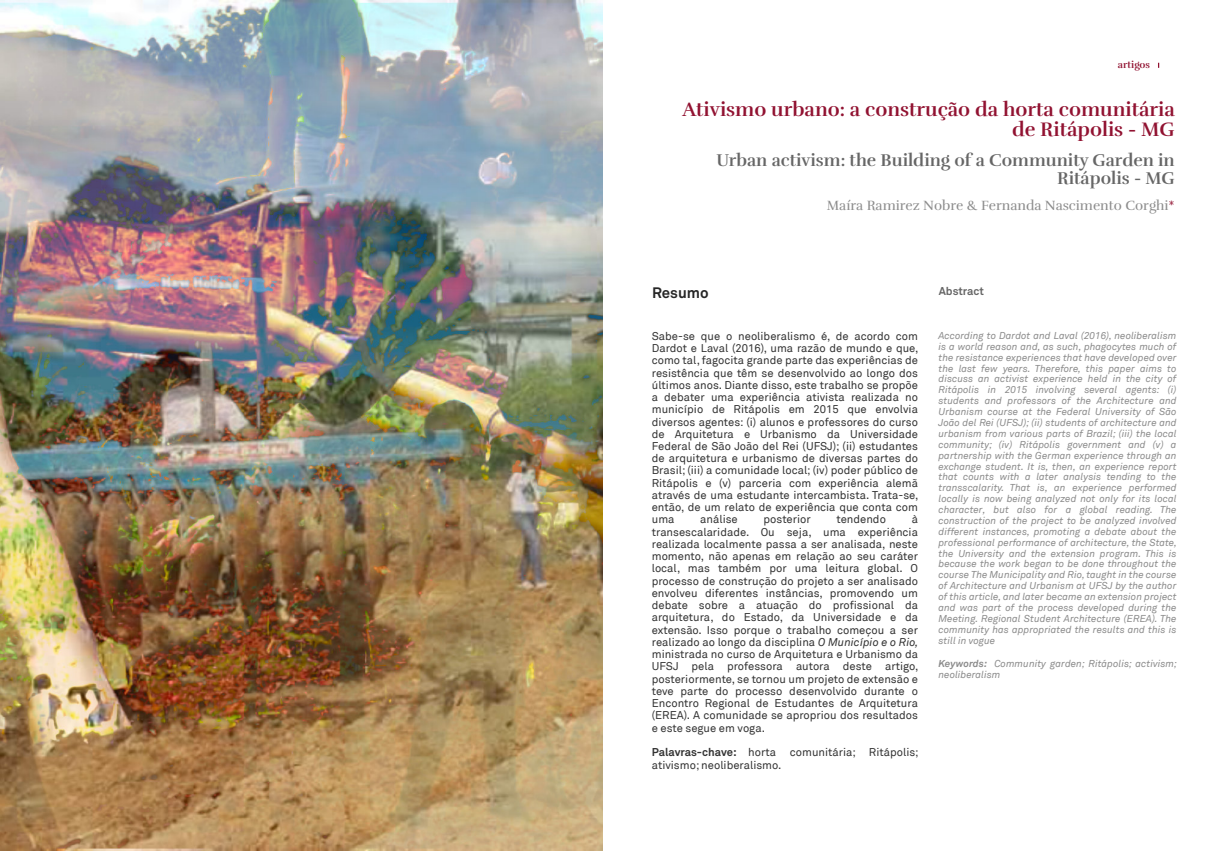
<style>
.page{position:relative;width:1205px;height:851px;background:#fff}
.page>*{position:absolute;margin:0;border:0;box-sizing:border-box;transform-origin:0 0}
.t1{font:700 20px/20px "Rufina";color:#911231;text-align:right}
.t2{font:700 17.5px/17.5px "Rufina";color:#666;text-align:right}
.t3{font:700 15px "Akkurat";color:#262626}
.t4{font:13.75px "Rufina";color:#8c8c8c}
.t5{font:11.25px/12.2px "Akkurat";color:#333;text-align:justify}
.t6{font:700 11.25px "Akkurat";color:#666}
.t7{font:italic 10px/10.9px "Akkurat";color:#8c8c8c;text-align:justify}
.t8{font:700 10px "Rufina";color:#911231}
.s1{color:#911231}
.s2{font-style:italic}
.s3{font-weight:700}
</style>
<div class="page">
<img style="left:0;top:3px;width:602px;height:845px">
<p class="t8" style="left:1118px;top:58px;width:34px">artigos</p>
<h1 class="t1" style="left:682px;top:100px;width:494px">Ativismo urbano: a construção da horta comunitária de Ritápolis - MG</h1>
<h2 class="t2" style="left:716px;top:152px;width:460px">Urban activism: the Building of a Community Garden in<br>Ritápolis - MG</h2>
<p class="t4" style="left:827px;top:197px;width:349px">Maíra Ramirez Nobre &amp; Fernanda Nascimento Corghi<span class="s1">*</span></p>
<h3 class="t3" style="left:652px;top:283px;width:58px">Resumo</h3>
<p class="t6" style="left:938px;top:283px;width:47px">Abstract</p>
<p class="t5" style="left:652px;top:329px;width:268px">Sabe-se que o neoliberalismo é, de acordo com Dardot e Laval (2016), uma razão de mundo e que, como tal, fagocita grande parte das experiências de resistência que têm se desenvolvido ao longo dos últimos anos. Diante disso, este trabalho se propõe a debater uma experiência ativista realizada no município de Ritápolis em 2015 que envolvia diversos agentes: (i) alunos e professores do curso de Arquitetura e Urbanismo da Universidade Federal de São João del Rei (UFSJ); (ii) estudantes de arquitetura e urbanismo de diversas partes do Brasil; (iii) a comunidade local; (iv) poder público de Ritápolis e (v) parceria com experiência alemã através de uma estudante intercambista. Trata-se, então, de um relato de experiência que conta com uma</p>
<p class="t5" style="left:652px;top:513px;width:268px;text-indent:260px">à transescalaridade. Ou seja, uma experiência realizada localmente passa a ser analisada, neste momento, não apenas em relação ao seu caráter local, mas também por uma leitura global. O processo de construção do projeto a ser analisado envolveu diferentes instâncias, promovendo um debate sobre a atuação do profissional da arquitetura, do Estado, da Universidade e da extensão. Isso porque o trabalho começou a ser realizado ao longo da disciplina <span class="s2">O Município e o Rio, </span>ministrada no curso de Arquitetura e Urbanismo da UFSJ pela professora autora deste artigo, posteriormente, se tornou um projeto de extensão e teve parte do processo desenvolvido durante o Encontro Regional de Estudantes de Arquitetura (EREA). A comunidade se apropriou dos resultados e este segue em voga.</p>
<p class="t5" style="left:652px;top:745px;width:268px"><span class="s3">Palavras-chave:</span> horta comunitária; Ritápolis; ativismo; neoliberalismo.</p>
<p class="t5" style="left:700px;top:513px;width:39px">análise</p>
<p class="t5" style="left:763px;top:513px;width:49px">posterior</p>
<p class="t5" style="left:836px;top:513px;width:51px">tendendo</p>
<p class="t7" style="left:938px;top:329px;width:240px">According to Dardot and Laval (2016), neoliberalism is a world reason and, as such, phagocytes much of the resistance experiences that have developed over the last few years. Therefore, this paper aims to discuss an activist experience held in the city of Ritápolis in 2015 involving several agents: (i) students and professors of the Architecture and Urbanism course at the Federal University of São João del Rei (UFSJ); (ii) students of architecture and urbanism from various parts of Brazil; (iii) the local community; (iv) Ritápolis government and (v) a partnership with the German experience through an exchange student. It is, then, an experience report that counts with a later analysis tending to the transscalarity. That is, an experience performed locally is now being analyzed not only for its local character, but also for a global reading. The construction of the project to be analyzed involved different instances, promoting a debate about the professional performance of architecture, the State, the University and the extension program. This is because the work began to be done throughout the course The Municipality and Rio, taught in the course of Architecture and Urbanism at UFSJ by the author of this article, and later became an extension project and was part of the process developed during the Meeting. Regional Student Architecture (EREA). The community has appropriated the results and this is still in vogue</p>
<p class="t7" style="left:938px;top:657px;width:240px"><span class="s3">Keywords:</span> Community garden; Ritápolis; activism; neoliberalism</p>
</div>
